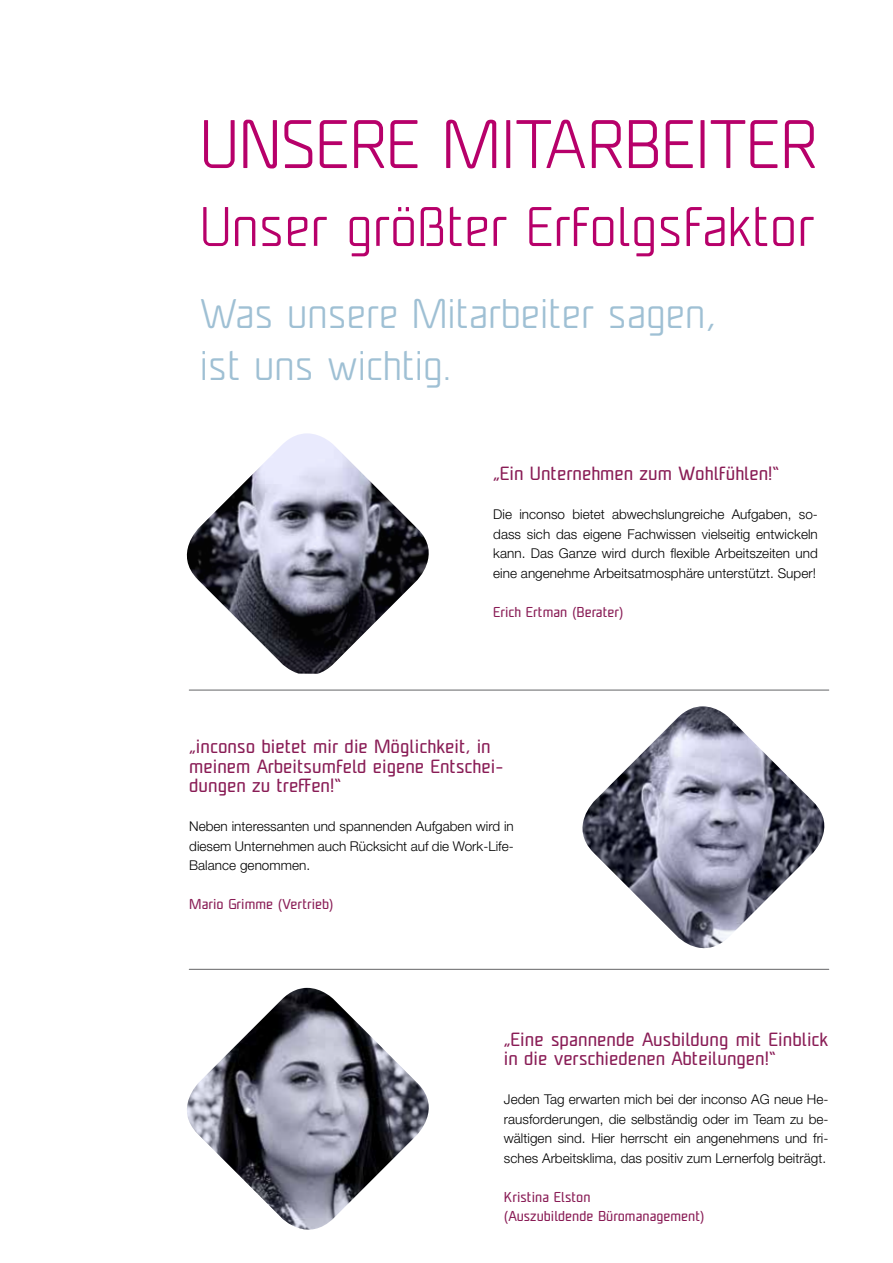
<style>
.page{position:relative;width:893px;height:1263px;background:#fff}
.page>*{position:absolute;margin:0;border:0;box-sizing:border-box;transform-origin:0 0}
.t1{font:300 64.5px "Unicod Sans";color:#b7006a}
.t2{font:300 52.5px "Unicod Sans";color:#b7006a}
.t3{font:300 39px/52.5px "Unicod Sans";letter-spacing:.005em;color:#9fc0d4}
.t4{font:18px/19.5px "Unicod Sans";letter-spacing:.005em;color:#891c55}
.t5{font:300 13.5px/19.5px "Helvetica Neue LT Std";letter-spacing:.005em;color:#000;text-align:justify}
.t6{font:13.5px/19.5px "Unicod Sans";letter-spacing:.005em;color:#891c55}
</style>
<div class="page">
<hr style="left:892px;top:0;width:1px;height:1263px;background:#b2d7ed">
<img style="left:186px;top:433px;width:243px;height:241px">
<img style="left:582px;top:706px;width:243px;height:243px">
<img style="left:187px;top:988px;width:242px;height:242px">
<hr style="left:189px;top:690px;width:640px;height:1px;background:#636466">
<hr style="left:189px;top:969px;width:640px;height:1px;background:#636466">
<h1 class="t1" style="left:200px;top:104px;width:618px">UNSERE MITARBEITER</h1>
<h2 class="t2" style="left:200px;top:194px;width:617px">Unser größter Erfolgsfaktor</h2>
<h3 class="t3" style="left:200px;top:286px;width:517px">Was unsere Mitarbeiter sagen, ist uns wichtig.</h3>
<h3 class="t4" style="left:493px;top:463px;width:287px">„Ein Unternehmen zum Wohlfühlen!“</h3>
<p class="t5" style="left:493px;top:504px;width:326px">Die inconso bietet abwechslungreiche Aufgaben, so&shy;dass sich das eigene Fachwissen vielseitig entwickeln kann. Das Ganze wird durch flexible Arbeitszeiten und eine angenehme Arbeitsatmosphäre unterstützt. Super!</p>
<p class="t6" style="left:493px;top:601px;width:132px">Erich Ertman (Berater)</p>
<h3 class="t4" style="left:189px;top:736px;width:316px">„inconso bietet mir die Möglichkeit, in meinem Arbeitsumfeld eigene Entschei&shy;dungen zu treffen!“</h3>
<p class="t5" style="left:189px;top:816px;width:326px">Neben interessanten und spannenden Aufgaben wird in diesem Unternehmen auch Rücksicht auf die Work-Life-Balance genommen.</p>
<p class="t6" style="left:189px;top:894px;width:146px">Mario Grimme (Vertrieb)</p>
<h3 class="t4" style="left:504px;top:1028px;width:326px">„Eine spannende Ausbildung mit Einblick in die verschiedenen Abteilungen!“</h3>
<p class="t5" style="left:504px;top:1089px;width:326px">Jeden Tag erwarten mich bei der inconso AG neue He&shy;rausforderungen, die selbständig oder im Team zu be&shy;wältigen sind. Hier herrscht ein angenehmens und fri&shy;sches Arbeitsklima, das positiv zum Lernerfolg beiträgt.</p>
<p class="t6" style="left:504px;top:1186px;width:202px">Kristina Elston<br>(Auszubildende Büromanagement)</p>
</div>
